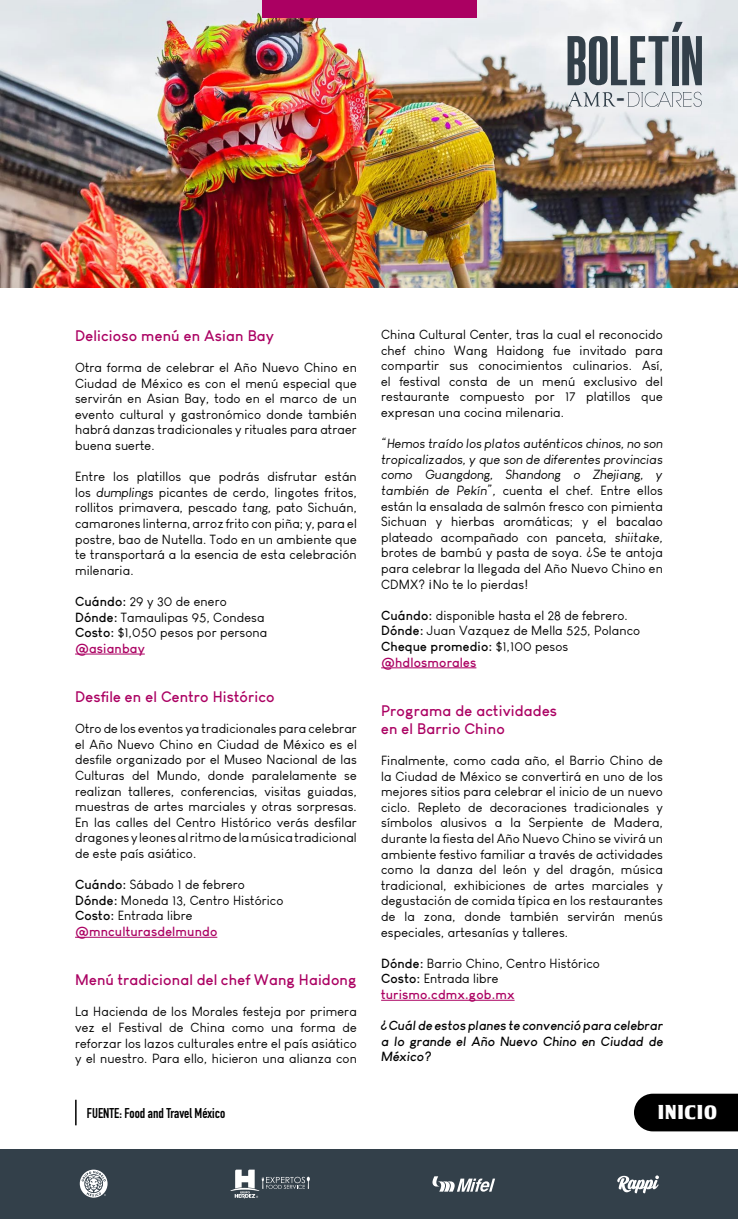
<style>
.page{position:relative;width:738px;height:1219px;background:#fff}
.page>*{position:absolute;margin:0;border:0;box-sizing:border-box;transform-origin:0 0}
.t1{font:55px "Pirrata";color:#33404a}
.t2{font:23.1px "Pirrata";color:#33404a}
.t3{font:20px "Tobago Poster";letter-spacing:.05em;color:#fff}
.t4{font:700 15px/18px "Louis George Cafe";letter-spacing:.01em;color:#ab0062}
.t5{font:700 14px "DIN Condensed";color:#000}
.t6{font:13px/15.6px "Louis George Cafe";letter-spacing:.01em;color:#000;text-align:justify}
.t7{font:italic 700 13px/15.6px "Louis George Cafe";letter-spacing:.01em;color:#000;text-align:justify}
.s1{font-style:italic}
.s2{font-weight:700}
.s3{font-weight:700;color:#ab0062}
</style>
<div class="page">
<img style="left:0;top:0;width:737px;height:287px">
<div style="left:0;top:1149px;width:737px;height:70px;background:#33404a"></div>
<svg style="left:80px;top:1170px;width:27px;height:28px"></svg>
<svg style="left:617px;top:1175px;width:41px;height:18px"></svg>
<svg style="left:230px;top:1170px;width:79px;height:28px"></svg>
<svg style="left:432px;top:1176px;width:62px;height:16px"></svg>
<div style="left:261px;top:0;width:215px;height:17px;background:#ab0062"></div>
<hr style="left:75px;top:1100px;width:2px;height:25px;background:#000">
<div style="left:634px;top:1094px;width:103px;height:37px;background:#000"></div>
<hr style="left:75px;top:654px;width:70px;height:1px;background:#ab0062">
<hr style="left:75px;top:937px;width:142px;height:1px;background:#ab0062">
<hr style="left:381px;top:668px;width:95px;height:1px;background:#ab0062">
<hr style="left:381px;top:1000px;width:133px;height:1px;background:#ab0062">
<svg style="left:567px;top:92px;width:48px;height:15px"></svg>
<svg style="left:627px;top:92px;width:74px;height:15px"></svg>
<svg style="left:671px;top:22px;width:11px;height:10px"></svg>
<h1 class="t1" style="left:565px;top:32px;width:139px">BOLETIN</h1>
<h2 class="t2" style="left:616px;top:86px;width:10px">-</h2>
<p class="t4" style="left:75px;top:326px;width:200px">Delicioso menú en Asian Bay</p>
<p class="t6" style="left:75px;top:360px;width:283px">Otra forma de celebrar el Año Nuevo Chino en Ciudad de México es con el menú especial que servirán en Asian Bay, todo en el marco de un evento cultural y gastronómico donde también habrá danzas tradicionales y rituales para atraer buena suerte.</p>
<p class="t6" style="left:75px;top:469px;width:283px">Entre los platillos que podrás disfrutar están los <span class="s1">dumplings</span> picantes de cerdo, lingotes fritos, rollitos primavera, pescado <span class="s1">tang,</span> pato Sichuán, camarones linterna, arroz frito con piña; y, para el postre, bao de Nutella. Todo en un ambiente que te transportará a la esencia de esta celebración milenaria.</p>
<p class="t6" style="left:75px;top:594px;width:194px;text-align:left"><span class="s2">Cuándo:</span> 29 y 30 de enero<br><span class="s2">Dónde:</span> Tamaulipas 95, Condesa<br><span class="s2">Costo:</span> $1,050 pesos por persona <span class="s3">@asianbay</span></p>
<p class="t4" style="left:75px;top:687px;width:201px">Desfile en el Centro Histórico</p>
<p class="t6" style="left:75px;top:721px;width:283px">Otro de los eventos ya tradicionales para celebrar el Año Nuevo Chino en Ciudad de México es el desfile organizado por el Museo Nacional de las Culturas del Mundo, donde paralelamente se realizan talleres, conferencias, visitas guiadas, muestras de artes marciales y otras sorpresas.<br>En las calles del Centro Histórico verás desfilar dragones y leones al ritmo de la música tradicional de este país asiático.</p>
<p class="t6" style="left:75px;top:877px;width:210px;text-align:left"><span class="s2">Cuándo:</span> Sábado 1 de febrero<br><span class="s2">Dónde:</span> Moneda 13, Centro Histórico<br><span class="s2">Costo:</span> Entrada libre <span class="s3">@mnculturasdelmundo</span></p>
<p class="t4" style="left:75px;top:970px;width:283px">Menú tradicional del chef Wang Haidong</p>
<p class="t6" style="left:75px;top:1004px;width:283px">La Hacienda de los Morales festeja por primera vez el Festival de China como una forma de reforzar los lazos culturales entre el país asiático y el nuestro. Para ello, hicieron una alianza con</p>
<p class="t6" style="left:381px;top:327px;width:283px">China Cultural Center, tras la cual el reconocido chef chino Wang Haidong fue invitado para compartir sus conocimientos culinarios. Así, el festival consta de un menú exclusivo del restaurante compuesto por 17 platillos que expresan una cocina milenaria.</p>
<p class="t6" style="left:381px;top:436px;width:283px"><span class="s1">“Hemos traído los platos auténticos chinos, no son tropicalizados, y que son de diferentes provincias como Guangdong, Shandong o Zhejiang, y también de Pekín”,</span> cuenta el chef. Entre ellos están la ensalada de salmón fresco con pimienta Sichuan y hierbas aromáticas; y el bacalao plateado acompañado con panceta, <span class="s1">shiitake, </span>brotes de bambú y pasta de soya. ¿Se te antoja para celebrar la llegada del Año Nuevo Chino en CDMX? ¡No te lo pierdas!</p>
<p class="t6" style="left:381px;top:607px;width:260px;text-align:left"><span class="s2">Cuándo:</span> disponible hasta el 28 de febrero.<br><span class="s2">Dónde:</span> Juan Vazquez de Mella 525, Polanco<br><span class="s2">Cheque promedio:</span> $1,100 pesos <span class="s3">@hdlosmorales</span></p>
<p class="t4" style="left:381px;top:701px;width:177px">Programa de actividades en el Barrio Chino</p>
<p class="t6" style="left:381px;top:753px;width:283px">Finalmente, como cada año, el Barrio Chino de la Ciudad de México se convertirá en uno de los mejores sitios para celebrar el inicio de un nuevo ciclo. Repleto de decoraciones tradicionales y símbolos alusivos a la Serpiente de Madera, durante la fiesta del Año Nuevo Chino se vivirá un ambiente festivo familiar a través de actividades como la danza del león y del dragón, música tradicional, exhibiciones de artes marciales y degustación de comida típica en los restaurantes de la zona, donde también servirán menús especiales, artesanías y talleres.</p>
<p class="t6" style="left:381px;top:955px;width:220px;text-align:left"><span class="s2">Dónde:</span> Barrio Chino, Centro Histórico<br><span class="s2">Costo:</span> Entrada libre <span class="s3">turismo.cdmx.gob.mx</span></p>
<p class="t7" style="left:381px;top:1017px;width:283px">¿Cuál de estos planes te convenció para celebrar a lo grande el Año Nuevo Chino en Ciudad de México?</p>
<p class="t5" style="left:87px;top:1104px;width:140px">FUENTE: Food and Travel México</p>
<h3 class="t3" style="left:656px;top:1100px;width:60px">INICIO</h3>
</div>
